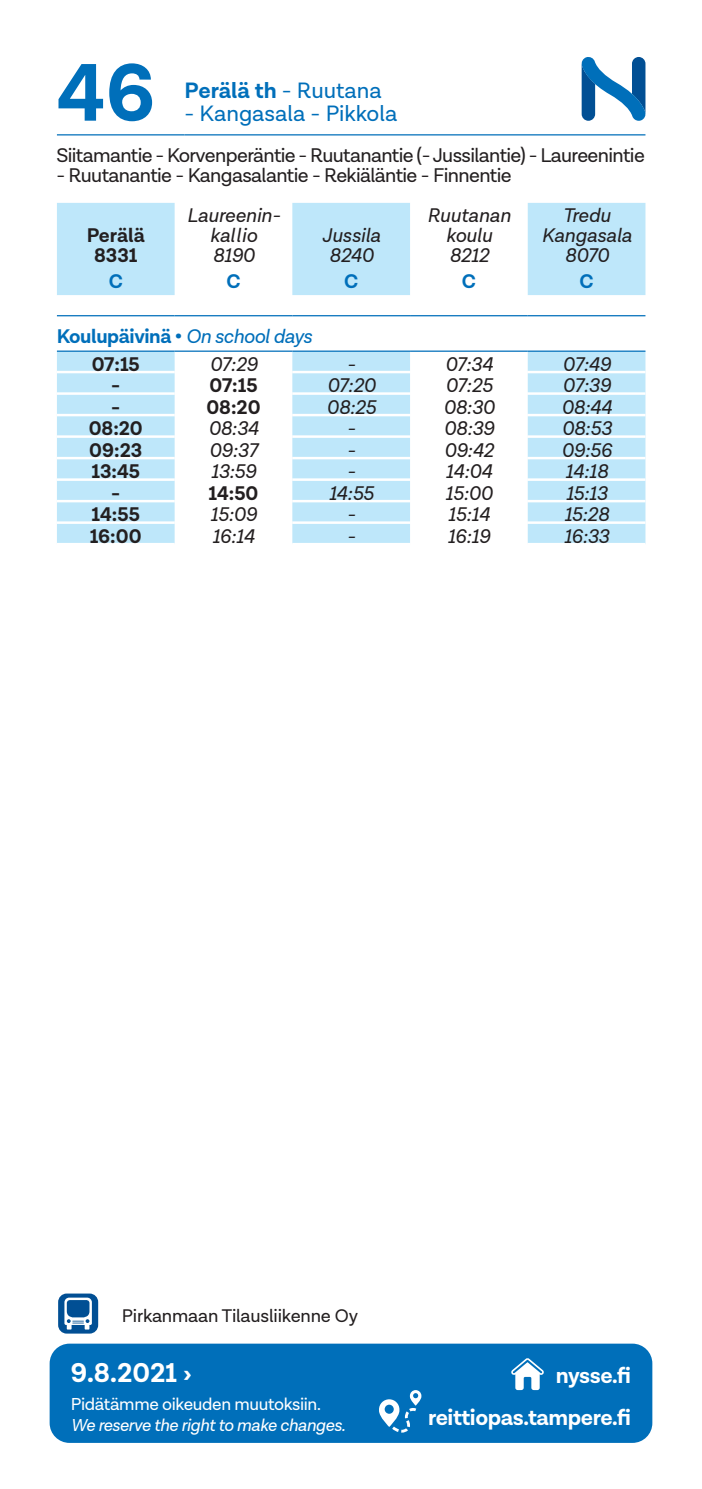
<style>
.page{position:relative;width:702px;height:1489px;background:#fff}
.page>*{position:absolute;margin:0;border:0;box-sizing:border-box;transform-origin:0 0}
.t1{font:700 82.5px "Lota Grotesque";color:#006fba}
.t2{font:700 27.5px "Lota Grotesque";color:#fff}
.t3{font:700 22.5px/42.2px "Lota Grotesque";letter-spacing:-.02em;color:#fff;text-align:right}
.t4{font:22.5px "Lota Grotesque";color:#006fba}
.t5{font:700 22.5px "Lota Grotesque";color:#006fba}
.t6{font:italic 20px/20px "Lota Grotesque";color:#231f20;text-align:center}
.t7{font:20px "Lota Grotesque";letter-spacing:-.03em;color:#231f20}
.t8{font:700 20px/20px "Lota Grotesque";color:#231f20;text-align:center}
.t9{font:700 20px/27.8px "Lota Grotesque";letter-spacing:-.02em;color:#006fba}
.t10{font:18.5px "Lota Grotesque";letter-spacing:-.01em;color:#231f20}
.t11{font:italic 17.5px "Lota Grotesque";letter-spacing:-.02em;color:#fff}
.t12{font:17.5px "Lota Grotesque";letter-spacing:-.02em;color:#fff}
.s1{font-weight:400}
.s2{font-weight:400;font-style:italic}
.s3{color:#231f20}
</style>
<div class="page">
<div style="left:50px;top:1343px;width:602px;height:99px;background:#006fba;border-radius:20px"></div>
<svg style="left:379px;top:1390px;width:42px;height:42px"></svg>
<svg style="left:511px;top:1358px;width:33px;height:31px"></svg>
<svg style="left:581px;top:57px;width:65px;height:64px"></svg>
<hr style="left:57px;top:134px;width:127px;height:1px;background:#006fba">
<hr style="left:184px;top:134px;width:461px;height:1px;background:#006fba">
<svg style="left:57px;top:203px;width:588px;height:92px;fill:#bee7fa"></svg>
<svg style="left:57px;top:352px;width:588px;height:191px;fill:#bee7fa"></svg>
<hr style="left:57px;top:371px;width:118px;height:2px;background:#fff">
<hr style="left:175px;top:371px;width:117px;height:2px;background:#fff">
<hr style="left:292px;top:371px;width:118px;height:2px;background:#fff">
<hr style="left:410px;top:371px;width:117px;height:2px;background:#fff">
<hr style="left:527px;top:371px;width:118px;height:2px;background:#fff">
<hr style="left:57px;top:392px;width:118px;height:3px;background:#fff">
<hr style="left:175px;top:392px;width:117px;height:3px;background:#fff">
<hr style="left:292px;top:392px;width:118px;height:3px;background:#fff">
<hr style="left:410px;top:392px;width:117px;height:3px;background:#fff">
<hr style="left:527px;top:392px;width:118px;height:3px;background:#fff">
<hr style="left:57px;top:414px;width:118px;height:2px;background:#fff">
<hr style="left:175px;top:414px;width:117px;height:2px;background:#fff">
<hr style="left:292px;top:414px;width:118px;height:2px;background:#fff">
<hr style="left:410px;top:414px;width:117px;height:2px;background:#fff">
<hr style="left:527px;top:414px;width:118px;height:2px;background:#fff">
<hr style="left:57px;top:435px;width:118px;height:3px;background:#fff">
<hr style="left:175px;top:435px;width:117px;height:3px;background:#fff">
<hr style="left:292px;top:435px;width:118px;height:3px;background:#fff">
<hr style="left:410px;top:435px;width:117px;height:3px;background:#fff">
<hr style="left:527px;top:435px;width:118px;height:3px;background:#fff">
<hr style="left:57px;top:457px;width:118px;height:2px;background:#fff">
<hr style="left:175px;top:457px;width:117px;height:2px;background:#fff">
<hr style="left:292px;top:457px;width:118px;height:2px;background:#fff">
<hr style="left:410px;top:457px;width:117px;height:2px;background:#fff">
<hr style="left:527px;top:457px;width:118px;height:2px;background:#fff">
<hr style="left:57px;top:478px;width:118px;height:3px;background:#fff">
<hr style="left:175px;top:478px;width:117px;height:3px;background:#fff">
<hr style="left:292px;top:478px;width:118px;height:3px;background:#fff">
<hr style="left:410px;top:478px;width:117px;height:3px;background:#fff">
<hr style="left:527px;top:478px;width:118px;height:3px;background:#fff">
<hr style="left:57px;top:500px;width:118px;height:2px;background:#fff">
<hr style="left:175px;top:500px;width:117px;height:2px;background:#fff">
<hr style="left:292px;top:500px;width:118px;height:2px;background:#fff">
<hr style="left:410px;top:500px;width:117px;height:2px;background:#fff">
<hr style="left:527px;top:500px;width:118px;height:2px;background:#fff">
<hr style="left:57px;top:521px;width:118px;height:3px;background:#fff">
<hr style="left:175px;top:521px;width:117px;height:3px;background:#fff">
<hr style="left:292px;top:521px;width:118px;height:3px;background:#fff">
<hr style="left:410px;top:521px;width:117px;height:3px;background:#fff">
<hr style="left:527px;top:521px;width:118px;height:3px;background:#fff">
<hr style="left:57px;top:315px;width:118px;height:1px;background:#006fba">
<hr style="left:175px;top:315px;width:117px;height:1px;background:#006fba">
<hr style="left:292px;top:315px;width:118px;height:1px;background:#006fba">
<hr style="left:410px;top:315px;width:117px;height:1px;background:#006fba">
<hr style="left:527px;top:315px;width:118px;height:1px;background:#006fba">
<hr style="left:57px;top:350px;width:118px;height:2px;background:#006fba">
<hr style="left:175px;top:350px;width:117px;height:2px;background:#006fba">
<hr style="left:292px;top:350px;width:118px;height:2px;background:#006fba">
<hr style="left:410px;top:350px;width:117px;height:2px;background:#006fba">
<hr style="left:527px;top:350px;width:118px;height:2px;background:#006fba">
<div style="left:58px;top:1293px;width:40px;height:40px;background:#014f94;border-radius:9px"></div>
<svg style="left:64px;top:1297px;width:28px;height:32px"></svg>
<h1 class="t1" style="left:57px;top:45px;width:100px">46</h1>
<p class="t5" style="left:184px;top:78px;width:199px">Perälä th <span class="s1">- Ruutana</span></p>
<p class="t4" style="left:184px;top:100px;width:214px">- Kangasala - Pikkola</p>
<p class="t7" style="left:56px;top:144px;width:590px">Siitamantie - Korvenperäntie - Ruutanantie (- Jussilantie) - Laureenintie</p>
<p class="t7" style="left:56px;top:164px;width:457px">- Ruutanantie - Kangasalantie - Rekiäläntie - Finnentie</p>
<p class="t8" style="left:87px;top:226px;width:60px">Perälä<br>8331</p>
<p class="t6" style="left:187px;top:206px;width:95px">Laureenin&shy;kallio<br>8190</p>
<p class="t6" style="left:322px;top:226px;width:60px">Jussila<br>8240</p>
<p class="t6" style="left:427px;top:206px;width:85px">Ruutanan koulu<br>8212</p>
<p class="t6" style="left:541px;top:206px;width:92px">Tredu<br>Kangasala<br>8070</p>
<p class="t9" style="left:109px;top:268px;width:16px">C</p>
<p class="t9" style="left:226px;top:268px;width:16px">C</p>
<p class="t9" style="left:344px;top:268px;width:16px">C</p>
<p class="t9" style="left:462px;top:268px;width:16px">C</p>
<p class="t9" style="left:579px;top:268px;width:16px">C</p>
<p class="t9" style="left:92px;top:323px;width:222px;text-indent:-35px">Koulupäivinä • <span class="s2">On school days<br></span><span class="s3">07:15</span></p>
<p class="t6" style="left:210px;top:354px;width:49px">07:29</p>
<p class="t6" style="left:347px;top:354px;width:10px">-</p>
<p class="t6" style="left:445px;top:354px;width:49px">07:34</p>
<p class="t6" style="left:562px;top:354px;width:50px">07:49</p>
<p class="t8" style="left:111px;top:376px;width:11px">-</p>
<p class="t8" style="left:209px;top:376px;width:50px">07:15</p>
<p class="t6" style="left:327px;top:376px;width:50px">07:20</p>
<p class="t6" style="left:445px;top:376px;width:48px">07:25</p>
<p class="t6" style="left:562px;top:376px;width:49px">07:39</p>
<p class="t8" style="left:111px;top:398px;width:11px">-</p>
<p class="t8" style="left:206px;top:398px;width:56px">08:20</p>
<p class="t6" style="left:326px;top:397px;width:51px">08:25</p>
<p class="t6" style="left:443px;top:397px;width:53px">08:30</p>
<p class="t6" style="left:561px;top:397px;width:52px">08:44</p>
<p class="t8" style="left:89px;top:419px;width:56px">08:20</p>
<p class="t6" style="left:208px;top:419px;width:52px">08:34</p>
<p class="t6" style="left:347px;top:419px;width:10px">-</p>
<p class="t6" style="left:443px;top:419px;width:52px">08:39</p>
<p class="t6" style="left:561px;top:419px;width:51px">08:53</p>
<p class="t8" style="left:89px;top:441px;width:54px">09:23</p>
<p class="t6" style="left:209px;top:440px;width:50px">09:37</p>
<p class="t6" style="left:347px;top:440px;width:10px">-</p>
<p class="t6" style="left:444px;top:440px;width:51px">09:42</p>
<p class="t6" style="left:561px;top:440px;width:51px">09:56</p>
<p class="t8" style="left:91px;top:462px;width:50px">13:45</p>
<p class="t6" style="left:211px;top:462px;width:47px">13:59</p>
<p class="t6" style="left:347px;top:462px;width:10px">-</p>
<p class="t6" style="left:445px;top:462px;width:48px">14:04</p>
<p class="t6" style="left:565px;top:462px;width:44px">14:18</p>
<p class="t8" style="left:111px;top:484px;width:11px">-</p>
<p class="t8" style="left:208px;top:484px;width:51px">14:50</p>
<p class="t6" style="left:328px;top:483px;width:46px">14:55</p>
<p class="t6" style="left:445px;top:483px;width:49px">15:00</p>
<p class="t6" style="left:565px;top:483px;width:43px">15:13</p>
<p class="t8" style="left:91px;top:505px;width:50px">14:55</p>
<p class="t6" style="left:210px;top:505px;width:48px">15:09</p>
<p class="t6" style="left:347px;top:505px;width:10px">-</p>
<p class="t6" style="left:448px;top:505px;width:43px">15:14</p>
<p class="t6" style="left:564px;top:505px;width:46px">15:28</p>
<p class="t8" style="left:90px;top:527px;width:53px">16:00</p>
<p class="t6" style="left:212px;top:526px;width:44px">16:14</p>
<p class="t6" style="left:347px;top:526px;width:10px">-</p>
<p class="t6" style="left:447px;top:526px;width:44px">16:19</p>
<p class="t6" style="left:563px;top:526px;width:47px">16:33</p>
<p class="t10" style="left:122px;top:1305px;width:238px">Pirkanmaan Tilausliikenne Oy</p>
<h2 class="t2" style="left:71px;top:1356px;width:122px">9.8.2021 ›</h2>
<p class="t12" style="left:71px;top:1393px;width:251px">Pidätämme oikeuden muutoksiin.</p>
<p class="t11" style="left:71px;top:1414px;width:276px">We reserve the right to make changes.</p>
<p class="t3" style="left:428px;top:1354px;width:204px">nysse.fi reittiopas.tampere.fi</p>
</div>
